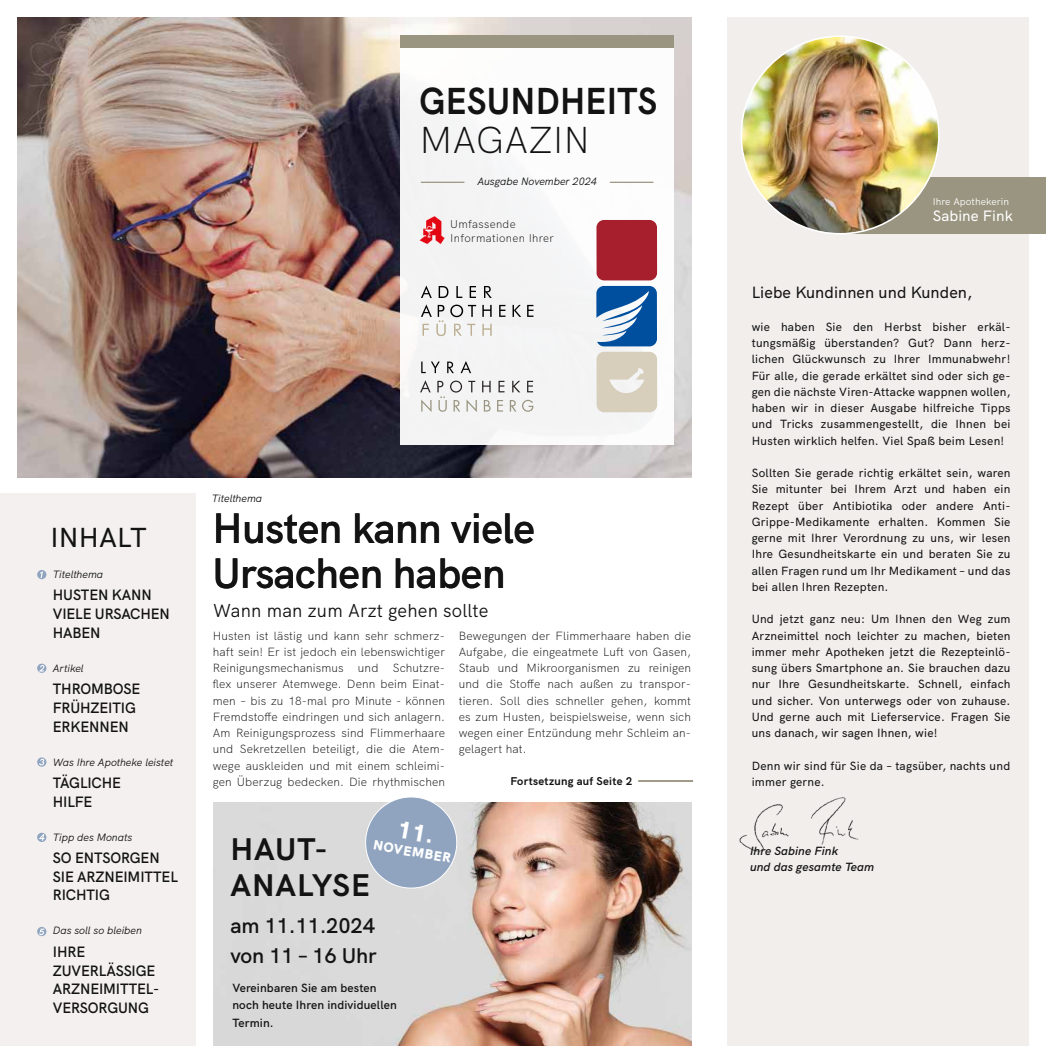
<style>
.page{position:relative;width:1046px;height:1063px;background:#fff}
.page>*{position:absolute;margin:0;border:0;box-sizing:border-box;transform-origin:0 0}
.t1{font:600 42.5px/45px "HK Grotesk";letter-spacing:-.01em;color:#131313}
.t2{font:700 37.5px "HK Grotesk";letter-spacing:.01em;color:#131313;scale:.92 1}
.t3{font:300 37.5px "HK Grotesk";color:#131313}
.t4{font:700 31.25px/36.2px "HK Grotesk";letter-spacing:.03em;color:#131313}
.t5{font:500 27.5px "HK Grotesk";letter-spacing:.005em;color:#131313}
.t6{font:600 21.25px/30px "HK Grotesk";letter-spacing:-.01em;color:#131313}
.t7{font:18.75px "HK Grotesk";letter-spacing:.01em;color:#131313}
.t8{font:500 16.25px "HK Grotesk";letter-spacing:.005em;color:#131313}
.t9{font:600 15px/18.8px "HK Grotesk";letter-spacing:-.01em;color:#131313;scale:.96 1}
.t10{font:500 15px "HK Grotesk";letter-spacing:.005em;color:#fff}
.t11{font:900 13.5px "HK Grotesk";color:#fff}
.t12{font:500 11.88px/16.2px "HK Grotesk";letter-spacing:.02em;color:#131313;text-align:justify}
.t13{font:300 11.88px/16.2px "HK Grotesk";letter-spacing:.01em;color:#131313;text-align:justify}
.t14{font:600 11.88px/17.5px "HK Grotesk";letter-spacing:.01em;color:#131313}
.t15{font:italic 600 11.88px/16.2px "HK Grotesk";letter-spacing:.01em;color:#131313}
.t16{font:300 11.25px/13.5px "HK Grotesk";letter-spacing:.03em;color:#131313}
.t17{font:700 11.25px "HK Grotesk";letter-spacing:.02em;color:#131313}
.t18{font:italic 10.62px "HK Grotesk";color:#131313}
.t19{font:10px "HK Grotesk";letter-spacing:.005em;color:#fff}
</style>
<div class="page">
<div style="left:726px;top:18px;width:302px;height:1028px;background:#f1eeec"></div>
<div style="left:0;top:493px;width:195px;height:553px;background:#f3f0ef"></div>
<img style="left:18px;top:18px;width:673px;height:459px">
<div style="left:400px;top:35px;width:273px;height:410px;background:#f6f6f7"></div>
<div style="left:400px;top:35px;width:273px;height:13px;background:#9a9580"></div>
<div style="left:829px;top:177px;width:216px;height:56px;background:#9a9580"></div>
<img style="left:739px;top:797px;width:120px;height:55px">
<img style="left:741px;top:36px;width:197px;height:198px;border-radius:99px">
<svg style="left:419px;top:216px;width:26px;height:28px"></svg>
<svg style="left:596px;top:286px;width:61px;height:60px"></svg>
<svg style="left:596px;top:352px;width:61px;height:60px;background:#dad3c2"></svg>
<div style="left:596px;top:220px;width:61px;height:60px;background:#a71e2d;border-radius:8px"></div>
<svg style="left:421px;top:286px;width:70px;height:12px"></svg>
<svg style="left:421px;top:304px;width:112px;height:32px"></svg>
<svg style="left:420px;top:380px;width:113px;height:32px"></svg>
<svg style="left:421px;top:362px;width:4px;height:11px"></svg>
<svg style="left:431px;top:362px;width:8px;height:11px"></svg>
<svg style="left:447px;top:362px;width:7px;height:11px"></svg>
<svg style="left:460px;top:361px;width:11px;height:12px"></svg>
<div style="left:37px;top:570px;width:9px;height:9px;background:#90a4c0;border-radius:50%"></div>
<svg style="left:37px;top:664px;width:9px;height:9px"></svg>
<svg style="left:37px;top:833px;width:9px;height:9px"></svg>
<svg style="left:37px;top:927px;width:9px;height:9px"></svg>
<svg style="left:37px;top:757px;width:9px;height:10px"></svg>
<hr style="left:639px;top:780px;width:53px;height:2px;background:#9a9580">
<hr style="left:421px;top:182px;width:43px;height:1px;background:#9a9580">
<hr style="left:609px;top:182px;width:44px;height:1px;background:#9a9580">
<img style="left:213px;top:802px;width:478px;height:244px">
<svg style="left:40px;top:571px;width:3px;height:7px"></svg>
<svg style="left:39px;top:665px;width:5px;height:7px"></svg>
<svg style="left:39px;top:759px;width:5px;height:6px"></svg>
<svg style="left:39px;top:834px;width:5px;height:7px"></svg>
<svg style="left:39px;top:929px;width:5px;height:6px"></svg>
<svg style="left:361px;top:797px;width:100px;height:95px;background:#aab8cb"></svg>
<h2 class="t2" style="left:419px;top:72px;width:260px">GESUNDHEITS</h2>
<h2 class="t3" style="left:419px;top:111px;width:172px">MAGAZIN</h2>
<p class="t18" style="left:477px;top:173px;width:121px">Ausgabe November 2024</p>
<p class="t16" style="left:450px;top:217px;width:105px">Umfassende<br>Informationen Ihrer</p>
<h3 class="t5" style="left:50px;top:516px;width:98px">INHALT</h3>
<p class="t18" style="left:53px;top:566px;width:52px">Titelthema</p>
<p class="t9" style="left:53px;top:584px;width:123px">HUSTEN KANN<br>VIELE URSACHEN<br>HABEN</p>
<p class="t18" style="left:53px;top:660px;width:32px">Artikel</p>
<p class="t9" style="left:53px;top:678px;width:93px">THROMBOSE<br>FRÜHZEITIG<br>ERKENNEN</p>
<p class="t18" style="left:53px;top:754px;width:122px">Was Ihre Apotheke leistet</p>
<p class="t9" style="left:53px;top:772px;width:73px">TÄGLICHE<br>HILFE</p>
<p class="t18" style="left:53px;top:829px;width:81px">Tipp des Monats</p>
<p class="t9" style="left:53px;top:847px;width:132px">SO ENTSORGEN<br>SIE ARZNEIMITTEL<br>RICHTIG</p>
<p class="t18" style="left:53px;top:923px;width:90px">Das soll so bleiben</p>
<p class="t9" style="left:53px;top:941px;width:112px">IHRE<br>ZUVERLÄSSIGE<br>ARZNEIMITTEL-<br>VERSORGUNG</p>
<p class="t18" style="left:212px;top:490px;width:52px">Titelthema</p>
<h1 class="t1" style="left:212px;top:502px;width:324px">Husten kann viele<br>Ursachen haben</h1>
<h3 class="t7" style="left:213px;top:595px;width:276px">Wann man zum Arzt gehen sollte</h3>
<p class="t13" style="left:213px;top:626px;width:234px">Husten ist lästig und kann sehr schmerz&shy;haft sein! Er ist jedoch ein lebenswichtiger Reinigungsmechanismus und Schutzre&shy;flex unserer Atemwege. Denn beim Einat&shy;men – bis zu 18-mal pro Minute - können Fremdstoffe eindringen und sich anlagern.<br>Am Reinigungsprozess sind Flimmerhaare und Sekretzellen beteiligt, die die Atem&shy;wege auskleiden und mit einem schleimi&shy;gen Überzug bedecken. Die rhythmischen</p>
<p class="t13" style="left:458px;top:626px;width:234px">Bewegungen der Flimmerhaare haben die Aufgabe, die eingeatmete Luft von Gasen, Staub und Mikroorganismen zu reinigen und die Stoffe nach außen zu transpor&shy;tieren. Soll dies schneller gehen, kommt es zum Husten, beispielsweise, wenn sich wegen einer Entzündung mehr Schleim an&shy;gelagert hat.</p>
<p class="t17" style="left:510px;top:772px;width:123px">Fortsetzung auf Seite 2</p>
<h3 class="t4" style="left:230px;top:828px;width:141px">HAUT-<br>ANALYSE</h3>
<h3 class="t6" style="left:230px;top:909px;width:148px">am 11.11.2024 von 11 – 16 Uhr</h3>
<p class="t11" style="left:375px;top:834px;width:80px;rotate:10deg">NOVEMBER</p>
<p class="t14" style="left:232px;top:978px;width:166px">Vereinbaren Sie am besten noch heute Ihren individuellen<br>Termin.</p>
<p class="t19" style="left:932px;top:194px;width:78px">Ihre Apothekerin</p>
<p class="t10" style="left:932px;top:204px;width:81px">Sabine Fink</p>
<h3 class="t8" style="left:751px;top:280px;width:222px">Liebe Kundinnen und Kunden,</h3>
<p class="t12" style="left:751px;top:318px;width:260px">wie haben Sie den Herbst bisher erkäl&shy;tungsmäßig überstanden? Gut? Dann herz&shy;lichen Glückwunsch zu Ihrer Immunabwehr!<br>Für alle, die gerade erkältet sind oder sich ge&shy;gen die nächste Viren-Attacke wappnen wollen, haben wir in dieser Ausgabe hilfreiche Tipps und Tricks zusammengestellt, die Ihnen bei Husten wirklich helfen. Viel Spaß beim Lesen!</p>
<p class="t12" style="left:751px;top:464px;width:260px">Sollten Sie gerade richtig erkältet sein, waren Sie mitunter bei Ihrem Arzt und haben ein Rezept über Antibiotika oder andere Anti-Grippe-Medikamente erhalten. Kommen Sie gerne mit Ihrer Verordnung zu uns, wir lesen Ihre Gesundheitskarte ein und beraten Sie zu allen Fragen rund um Ihr Medikament – und das bei allen Ihren Rezepten.</p>
<p class="t12" style="left:751px;top:610px;width:260px">Und jetzt ganz neu: Um Ihnen den Weg zum Arzneimittel noch leichter zu machen, bieten immer mehr Apotheken jetzt die Rezepteinlö&shy;sung übers Smartphone an. Sie brauchen dazu nur Ihre Gesundheitskarte. Schnell, einfach und sicher. Von unterwegs oder von zuhause.<br>Und gerne auch mit Lieferservice. Fragen Sie uns danach, wir sagen Ihnen, wie!</p>
<p class="t12" style="left:751px;top:756px;width:260px">Denn wir sind für Sie da – tagsüber, nachts und immer gerne.</p>
<p class="t15" style="left:750px;top:841px;width:126px">Ihre Sabine Fink<br>und das gesamte Team</p>
</div>
